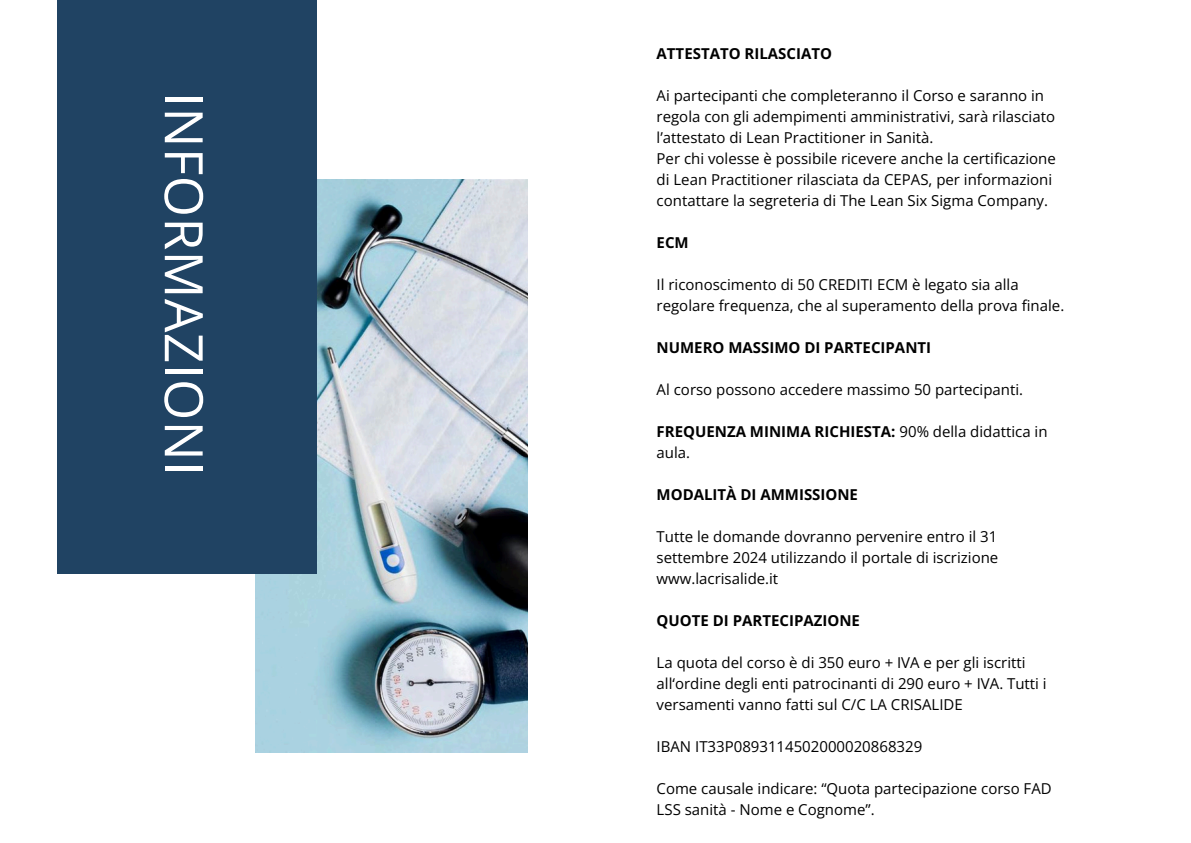
<style>
.page{position:relative;width:1191px;height:843px;background:#fff}
.page>*{position:absolute;margin:0;border:0;box-sizing:border-box;transform-origin:0 0}
.t1{font:53px "Open Sans";letter-spacing:.01em;color:#fff}
.t2{font:15px/21px "Open Sans";color:#000}
.t3{font:700 15px/21px "Open Sans";color:#000}
.s1{font-weight:400}
</style>
<div class="page">
<img style="left:255px;top:179px;width:272px;height:573px">
<div style="left:57px;top:0;width:260px;height:573px;background:#204363"></div>
<p class="t1" style="left:221px;top:92px;width:385px;rotate:90deg">INFORMAZIONI</p>
<p class="t3" style="left:656px;top:42px;width:177px">ATTESTATO RILASCIATO</p>
<h2 class="t2" style="left:656px;top:84px;width:400px">Ai partecipanti che completeranno il Corso e saranno in regola con gli adempimenti amministrativi, sarà rilasciato l’attestato di Lean Practitioner in Sanità.</h2>
<p class="t2" style="left:656px;top:147px;width:400px">Per chi volesse è possibile ricevere anche la certificazione</p>
<p class="t2" style="left:656px;top:168px;width:397px">di Lean Practitioner rilasciata da CEPAS, per informazioni contattare la segreteria di The Lean Six Sigma Company.</p>
<p class="t3" style="left:656px;top:231px;width:34px">ECM</p>
<h2 class="t2" style="left:656px;top:273px;width:409px">Il riconoscimento di 50 CREDITI ECM è legato sia alla regolare frequenza, che al superamento della prova finale.</h2>
<p class="t3" style="left:656px;top:336px;width:276px">NUMERO MASSIMO DI PARTECIPANTI</p>
<p class="t2" style="left:656px;top:378px;width:368px">Al corso possono accedere massimo 50 partecipanti.</p>
<p class="t3" style="left:656px;top:420px;width:392px">FREQUENZA MINIMA RICHIESTA: <span class="s1">90% della didattica in aula.</span></p>
<p class="t3" style="left:656px;top:483px;width:203px">MODALITÀ DI AMMISSIONE</p>
<h2 class="t2" style="left:656px;top:525px;width:343px;text-align:justify">Tutte le domande dovranno pervenire entro il 31 settembre 2024 utilizzando il portale di iscrizione www.lacrisalide.it</h2>
<p class="t3" style="left:656px;top:609px;width:205px">QUOTE DI PARTECIPAZIONE</p>
<h2 class="t2" style="left:656px;top:651px;width:391px">La quota del corso è di 350 euro + IVA e per gli iscritti all‘ordine degli enti patrocinanti di 290 euro + IVA. Tutti i versamenti vanno fatti sul C/C LA CRISALIDE</h2>
<p class="t2" style="left:656px;top:735px;width:267px">IBAN IT33P0893114502000020868329</p>
<h3 class="t2" style="left:656px;top:777px;width:396px">Come causale indicare: “Quota partecipazione corso FAD<br>LSS sanità - Nome e Cognome”.</h3>
</div>
